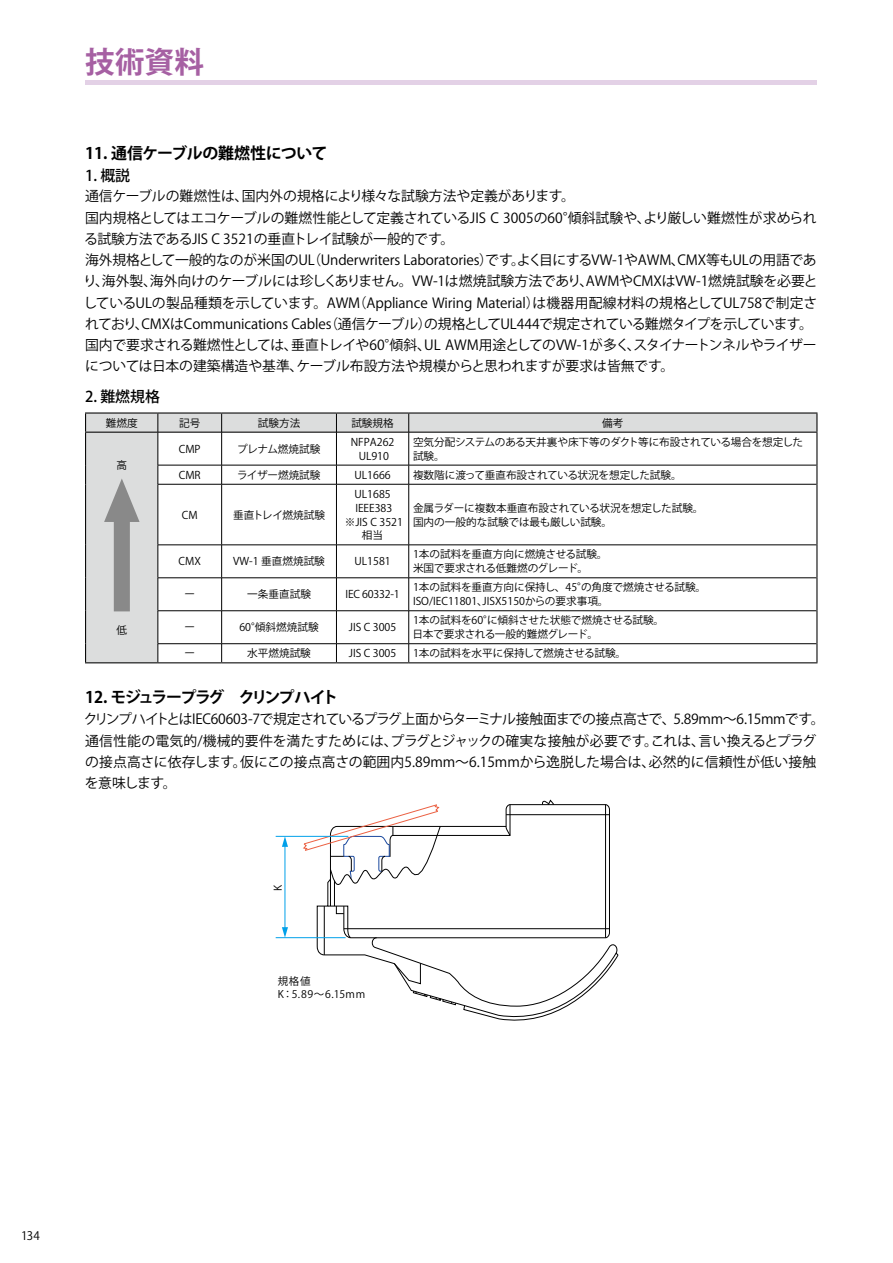
<style>
.page{position:relative;width:893px;height:1263px;background:#fff}
.page>*{position:absolute;margin:0;border:0;box-sizing:border-box;transform-origin:0 0}
.t1{font:700 29.7px "Koz Go Pro";color:#a660a3}
.t2{font:700 15.9px "Koz Go Pro";letter-spacing:-.1em;color:#000}
.t3{font:700 15.9px "Koz Go Pro";letter-spacing:-.02em;color:#000}
.t4{font:500 14.85px "Koz Go Pro";color:#000}
.t5{font:13.8px/21.3px "Koz Go Pro";letter-spacing:-.01em;color:#000}
.t6{font:11.7px "Koz Go Pro";color:#000}
.t7{font:10.65px/13.8px "Koz Go Pro";color:#000}
.t8{font:10.65px/13.8px "Koz Go Pro";letter-spacing:-.02em;color:#000}
.t9{font:10.5px/12.6px "Koz Go Pro";letter-spacing:.06em;color:#000}
</style>
<div class="page">
<svg style="left:86px;top:414px;width:730px;height:248px"></svg>
<hr style="left:816px;top:433px;width:1px;height:32px;background:#000">
<svg style="left:816px;top:465px;width:1px;height:19px"></svg>
<hr style="left:816px;top:484px;width:1px;height:61px;background:#000">
<hr style="left:816px;top:545px;width:1px;height:33px;background:#000">
<hr style="left:816px;top:578px;width:1px;height:33px;background:#000">
<hr style="left:816px;top:611px;width:1px;height:33px;background:#000">
<svg style="left:816px;top:644px;width:1px;height:18px"></svg>
<hr style="left:158px;top:662px;width:64px;height:1px;background:#000">
<hr style="left:222px;top:662px;width:114px;height:1px;background:#000">
<hr style="left:336px;top:662px;width:73px;height:1px;background:#000">
<hr style="left:409px;top:662px;width:408px;height:1px;background:#000">
<hr style="left:158px;top:412px;width:64px;height:2px;background:#000">
<hr style="left:222px;top:412px;width:114px;height:2px;background:#000">
<hr style="left:336px;top:412px;width:73px;height:2px;background:#000">
<hr style="left:409px;top:412px;width:408px;height:2px;background:#000">
<svg style="left:816px;top:414px;width:1px;height:18px"></svg>
<hr style="left:85px;top:432px;width:73px;height:1px;background:#000">
<hr style="left:158px;top:432px;width:63px;height:1px;background:#000">
<hr style="left:222px;top:432px;width:114px;height:1px;background:#000">
<hr style="left:337px;top:432px;width:72px;height:1px;background:#000">
<hr style="left:409px;top:432px;width:408px;height:1px;background:#000">
<hr style="left:85px;top:412px;width:73px;height:2px;background:#000">
<svg style="left:85px;top:414px;width:1px;height:18px"></svg>
<hr style="left:85px;top:433px;width:1px;height:32px;background:#000">
<svg style="left:85px;top:465px;width:1px;height:19px"></svg>
<hr style="left:85px;top:484px;width:1px;height:61px;background:#000">
<hr style="left:85px;top:545px;width:1px;height:33px;background:#000">
<hr style="left:85px;top:578px;width:1px;height:33px;background:#000">
<hr style="left:85px;top:611px;width:1px;height:33px;background:#000">
<svg style="left:85px;top:644px;width:1px;height:18px"></svg>
<hr style="left:85px;top:662px;width:73px;height:1px;background:#000">
<svg style="left:158px;top:414px;width:1px;height:18px"></svg>
<hr style="left:158px;top:432px;width:1px;height:33px;background:#000">
<svg style="left:158px;top:466px;width:1px;height:18px"></svg>
<hr style="left:158px;top:484px;width:1px;height:61px;background:#000">
<hr style="left:158px;top:545px;width:1px;height:33px;background:#000">
<hr style="left:158px;top:578px;width:1px;height:32px;background:#000">
<hr style="left:158px;top:611px;width:1px;height:32px;background:#000">
<svg style="left:158px;top:644px;width:1px;height:18px"></svg>
<svg style="left:221px;top:414px;width:1px;height:18px"></svg>
<svg style="left:336px;top:414px;width:1px;height:18px"></svg>
<svg style="left:408px;top:414px;width:1px;height:18px"></svg>
<hr style="left:221px;top:432px;width:1px;height:33px;background:#000">
<hr style="left:336px;top:432px;width:1px;height:33px;background:#000">
<hr style="left:408px;top:432px;width:1px;height:33px;background:#000">
<hr style="left:158px;top:465px;width:64px;height:1px;background:#000">
<hr style="left:222px;top:465px;width:114px;height:1px;background:#000">
<svg style="left:221px;top:465px;width:1px;height:19px"></svg>
<hr style="left:336px;top:465px;width:73px;height:1px;background:#000">
<svg style="left:336px;top:465px;width:1px;height:19px"></svg>
<hr style="left:409px;top:465px;width:407px;height:1px;background:#000">
<svg style="left:408px;top:465px;width:1px;height:19px"></svg>
<hr style="left:158px;top:484px;width:64px;height:1px;background:#000">
<hr style="left:222px;top:484px;width:114px;height:1px;background:#000">
<hr style="left:221px;top:484px;width:1px;height:61px;background:#000">
<hr style="left:336px;top:484px;width:73px;height:1px;background:#000">
<hr style="left:336px;top:484px;width:1px;height:61px;background:#000">
<hr style="left:409px;top:484px;width:407px;height:1px;background:#000">
<hr style="left:408px;top:484px;width:1px;height:61px;background:#000">
<hr style="left:158px;top:545px;width:64px;height:1px;background:#000">
<hr style="left:222px;top:545px;width:114px;height:1px;background:#000">
<hr style="left:221px;top:545px;width:1px;height:33px;background:#000">
<hr style="left:336px;top:545px;width:73px;height:1px;background:#000">
<hr style="left:336px;top:545px;width:1px;height:33px;background:#000">
<hr style="left:409px;top:545px;width:407px;height:1px;background:#000">
<hr style="left:408px;top:545px;width:1px;height:33px;background:#000">
<hr style="left:221px;top:578px;width:1px;height:32px;background:#000">
<hr style="left:336px;top:578px;width:1px;height:32px;background:#000">
<hr style="left:408px;top:578px;width:1px;height:32px;background:#000">
<hr style="left:158px;top:577px;width:64px;height:1px;background:#000">
<hr style="left:222px;top:577px;width:114px;height:1px;background:#000">
<hr style="left:336px;top:577px;width:73px;height:1px;background:#000">
<hr style="left:409px;top:577px;width:407px;height:1px;background:#000">
<hr style="left:158px;top:610px;width:64px;height:1px;background:#000">
<hr style="left:222px;top:610px;width:114px;height:1px;background:#000">
<hr style="left:221px;top:611px;width:1px;height:32px;background:#000">
<hr style="left:336px;top:610px;width:73px;height:1px;background:#000">
<hr style="left:336px;top:611px;width:1px;height:32px;background:#000">
<hr style="left:409px;top:610px;width:407px;height:1px;background:#000">
<hr style="left:408px;top:611px;width:1px;height:32px;background:#000">
<hr style="left:158px;top:643px;width:64px;height:1px;background:#000">
<hr style="left:222px;top:643px;width:114px;height:1px;background:#000">
<svg style="left:221px;top:644px;width:1px;height:18px"></svg>
<hr style="left:336px;top:643px;width:73px;height:1px;background:#000">
<svg style="left:336px;top:644px;width:1px;height:18px"></svg>
<hr style="left:409px;top:643px;width:407px;height:1px;background:#000">
<svg style="left:408px;top:644px;width:1px;height:18px"></svg>
<svg style="left:104px;top:478px;width:36px;height:133px;background:#b5b6b6"></svg>
<svg style="left:303px;top:800px;width:316px;height:221px"></svg>
<svg style="left:282px;top:927px;width:6px;height:10px"></svg>
<svg style="left:282px;top:837px;width:6px;height:10px"></svg>
<hr style="left:285px;top:844px;width:1px;height:85px;background:#00a0e9">
<hr style="left:276px;top:836px;width:72px;height:1px;background:#00a0e9">
<hr style="left:276px;top:937px;width:70px;height:1px;background:#00a0e9">
<hr style="left:85px;top:81px;width:731px;height:4px;background:#e3d1e6">
<h1 class="t1" style="left:85px;top:43px;width:121px">技術資料</h1>
<p class="t3" style="left:85px;top:143px;width:244px">11. 通信ケーブルの難燃性について</p>
<p class="t4" style="left:85px;top:166px;width:47px">1. 概説</p>
<p class="t5" style="left:83px;top:186px;width:736px">通信ケーブルの難燃性は、国内外の規格により様々な試験方法や定義があります。<br>国内規格としてはエコケーブルの難燃性能として定義されているJIS C 3005の60°傾斜試験や、より厳しい難燃性が求められる試験方法であるJIS C 3521の垂直トレイ試験が一般的です。<br>海外規格として一般的なのが米国のUL（Underwriters Laboratories）です。よく目にするVW-1やAWM、CMX等もULの用語であり、海外製、海外向けのケーブルには珍しくありません。VW-1は燃焼試験方法であり、AWMやCMXはVW-1燃焼試験を必要としているULの製品種類を示しています。AWM（Appliance Wiring Material）は機器用配線材料の規格としてUL758で制定されており、CMXはCommunications Cables（通信ケーブル）の規格としてUL444で規定されている難燃タイプを示しています。国内で要求される難燃性としては、垂直トレイや60°傾斜、UL AWM用途としてのVW-1が多く、スタイナートンネルやライザーについては日本の建築構造や基準、ケーブル布設方法や規模からと思われますが要求は皆無です。</p>
<p class="t4" style="left:85px;top:387px;width:76px">2. 難燃規格</p>
<p class="t7" style="left:106px;top:416px;width:33px">難燃度</p>
<p class="t7" style="left:179px;top:416px;width:23px">記号</p>
<p class="t7" style="left:258px;top:416px;width:44px">試験方法</p>
<p class="t7" style="left:351px;top:416px;width:44px">試験規格</p>
<p class="t7" style="left:602px;top:416px;width:23px">備考</p>
<p class="t7" style="left:116px;top:458px;width:12px">高</p>
<p class="t7" style="left:179px;top:442px;width:23px">CMP</p>
<p class="t8" style="left:237px;top:442px;width:85px">プレナム燃焼試験</p>
<p class="t7" style="left:351px;top:435px;width:45px;text-align:center">NFPA262<br>UL910</p>
<p class="t8" style="left:413px;top:435px;width:392px">空気分配システムのある天井裏や床下等のダクト等に布設されている場合を想定した試験。</p>
<p class="t7" style="left:179px;top:468px;width:23px">CMR</p>
<p class="t7" style="left:237px;top:468px;width:85px">ライザー燃焼試験</p>
<p class="t7" style="left:354px;top:468px;width:38px">UL1666</p>
<p class="t8" style="left:413px;top:468px;width:270px">複数階に渡って垂直布設されている状況を想定した試験。</p>
<p class="t7" style="left:182px;top:508px;width:17px">CM</p>
<p class="t7" style="left:233px;top:508px;width:93px">垂直トレイ燃焼試験</p>
<p class="t7" style="left:345px;top:487px;width:60px;text-align:center">UL1685<br>IEEE383 ※JIS C 3521相当</p>
<p class="t7" style="left:413px;top:501px;width:292px">金属ラダーに複数本垂直布設されている状況を想定した試験。国内の一般的な試験では最も厳しい試験。</p>
<p class="t7" style="left:179px;top:555px;width:24px">CMX</p>
<p class="t7" style="left:233px;top:555px;width:93px">VW-1 垂直燃焼試験</p>
<p class="t7" style="left:355px;top:555px;width:38px">UL1581</p>
<p class="t7" style="left:413px;top:548px;width:196px">1本の試料を垂直方向に燃焼させる試験。米国で要求される低難燃のグレード。</p>
<p class="t7" style="left:184px;top:588px;width:12px">ー</p>
<p class="t7" style="left:247px;top:588px;width:65px">一条垂直試験</p>
<p class="t8" style="left:346px;top:588px;width:55px">IEC 60332-1</p>
<p class="t7" style="left:413px;top:581px;width:295px">1本の試料を垂直方向に保持し、45°の角度で燃焼させる試験。<br>ISO/IEC11801、JISX5150からの要求事項。</p>
<p class="t7" style="left:184px;top:621px;width:12px">ー</p>
<p class="t7" style="left:239px;top:621px;width:81px">60°傾斜燃焼試験</p>
<p class="t7" style="left:349px;top:621px;width:49px">JIS C 3005</p>
<p class="t7" style="left:413px;top:614px;width:253px">1本の試料を60°に傾斜させた状態で燃焼させる試験。日本で要求される一般的難燃グレード。</p>
<p class="t7" style="left:184px;top:647px;width:12px">ー</p>
<p class="t7" style="left:247px;top:647px;width:65px">水平燃焼試験</p>
<p class="t7" style="left:349px;top:647px;width:49px">JIS C 3005</p>
<p class="t7" style="left:413px;top:647px;width:215px">1本の試料を水平に保持して燃焼させる試験。</p>
<p class="t2" style="left:85px;top:687px;width:254px">12. モジュラープラグ　クリンプハイト</p>
<p class="t5" style="left:84px;top:709px;width:742px">クリンプハイトとはIEC60603-7で規定されているプラグ上面からターミナル接触面までの接点高さで、5.89mm～6.15mmです。通信性能の電気的/機械的要件を満たすためには、プラグとジャックの確実な接触が必要です。これは、言い換えるとプラグの接点高さに依存します。仮にこの接点高さの範囲内5.89mm～6.15mmから逸脱した場合は、必然的に信頼性が低い接触を意味します。</p>
<p class="t7" style="left:116px;top:624px;width:12px">低</p>
<p class="t9" style="left:272px;top:890px;width:8px;rotate:-90deg">K</p>
<p class="t9" style="left:278px;top:975px;width:89px">規格値<br>K：5.89～6.15mm</p>
<p class="t6" style="left:21px;top:1228px;width:20px">134</p>
</div>
